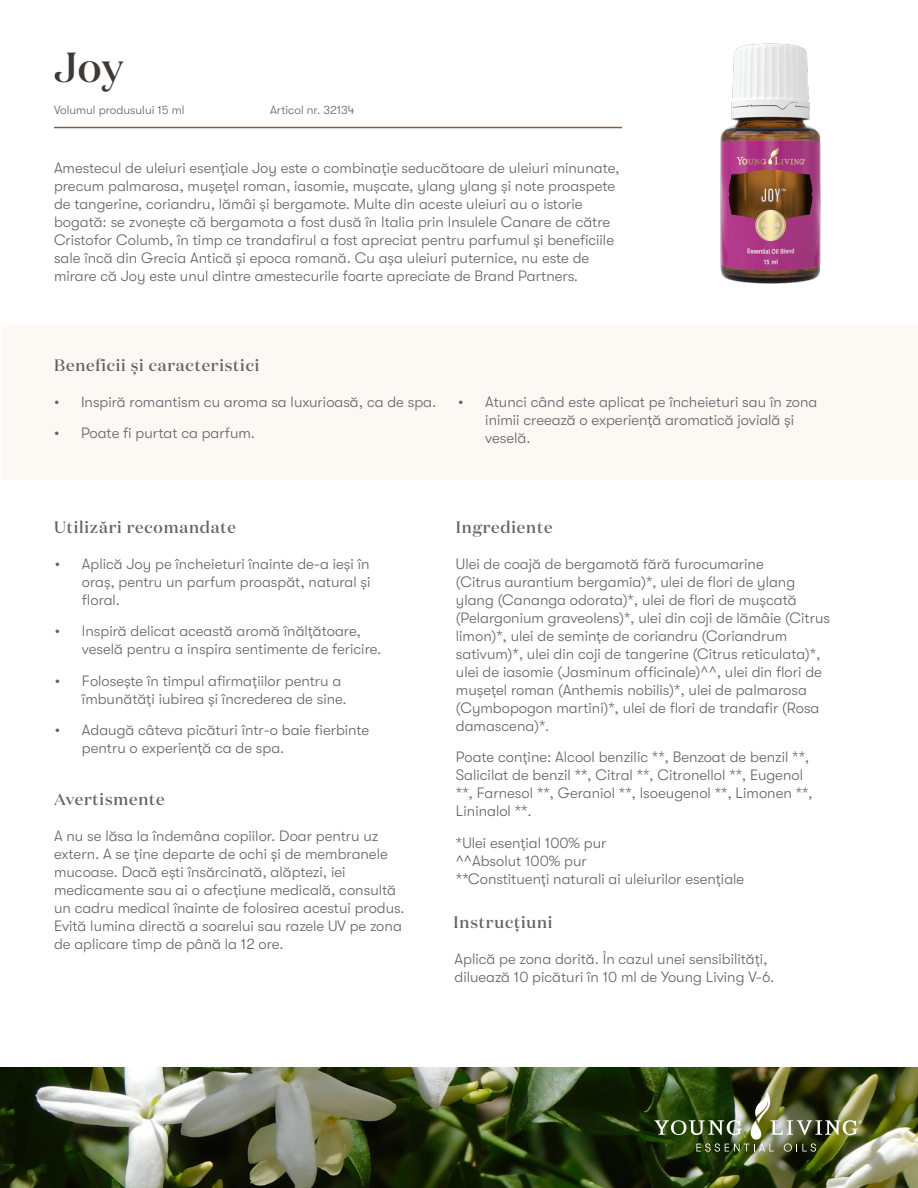
<style>
.page{position:relative;width:918px;height:1188px;background:#fff}
.page>*{position:absolute;margin:0;border:0;box-sizing:border-box;transform-origin:0 0}
.t1{font:500 42px "Domaine Display";color:#3d3936}
.t2{font:500 16.5px "Domaine Display";letter-spacing:.05em;color:#61646a}
.t3{font:300 15px/18px "GT Walsheim Pro";color:#61646a}
.t4{font:300 12px "GT Walsheim Pro";color:#61646a}
</style>
<div class="page">
<img style="left:0;top:1067px;width:918px;height:121px">
<div style="left:2px;top:325px;width:916px;height:155px;background:#fcf8f4"></div>
<img style="left:654px;top:1092px;width:208px;height:60px">
<hr style="left:54px;top:127px;width:568px;height:1px;background:#80623b">
<img style="left:720px;top:43px;width:101px;height:240px">
<h1 class="t1" style="left:54px;top:40px;width:71px">Joy</h1>
<p class="t4" style="left:54px;top:103px;width:132px">Volumul produsului 15 ml</p>
<p class="t4" style="left:270px;top:103px;width:86px">Articol nr. 32134</p>
<p class="t3" style="left:54px;top:159px;width:567px">Amestecul de uleiuri esențiale Joy este o combinație seducătoare de uleiuri minunate, precum palmarosa, mușețel roman, iasomie, mușcate, ylang ylang și note proaspete de tangerine, coriandru, lămâi și bergamote. Multe din aceste uleiuri au o istorie bogată: se zvonește că bergamota a fost dusă în Italia prin Insulele Canare de către Cristofor Columb, în timp ce trandafirul a fost apreciat pentru parfumul și beneficiile sale încă din Grecia Antică și epoca romană. Cu așa uleiuri puternice, nu este de mirare că Joy este unul dintre amestecurile foarte apreciate de Brand Partners.</p>
<p class="t2" style="left:54px;top:354px;width:207px">Beneficii și caracteristici</p>
<p class="t3" style="left:54px;top:393px;width:384px">• Inspiră romantism cu aroma sa luxurioasă, ca de spa.</p>
<p class="t3" style="left:54px;top:424px;width:203px">• Poate fi purtat ca parfum.</p>
<p class="t3" style="left:485px;top:393px;width:334px;text-indent:-27px">• Atunci când este aplicat pe încheieturi sau în zona inimii creează o experiență aromatică jovială și veselă.</p>
<p class="t2" style="left:54px;top:517px;width:184px">Utilizări recomandate</p>
<p class="t3" style="left:82px;top:555px;width:290px;text-align:justify;text-indent:-27px">• Aplică Joy pe încheieturi înainte de-a ieși în oraș, pentru un parfum proaspăt, natural și floral.</p>
<p class="t3" style="left:82px;top:622px;width:301px;text-indent:-27px">• Inspiră delicat această aromă înălțătoare, veselă pentru a inspira sentimente de fericire.</p>
<p class="t3" style="left:82px;top:672px;width:266px;text-indent:-27px">• Folosește în timpul afirmațiilor pentru a îmbunătăți iubirea și încrederea de sine.</p>
<p class="t3" style="left:82px;top:721px;width:289px;text-indent:-27px">• Adaugă câteva picături într-o baie fierbinte pentru o experiență ca de spa.</p>
<p class="t2" style="left:54px;top:788px;width:112px">Avertismente</p>
<p class="t3" style="left:54px;top:827px;width:352px">A nu se lăsa la îndemâna copiilor. Doar pentru uz extern. A se ține departe de ochi și de membranele mucoase. Dacă ești însărcinată, alăptezi, iei medicamente sau ai o afecțiune medicală, consultă un cadru medical înainte de folosirea acestui produs.<br>Evită lumina directă a soarelui sau razele UV pe zona de aplicare timp de până la 12 ore.</p>
<p class="t2" style="left:456px;top:516px;width:98px">Ingrediente</p>
<p class="t3" style="left:456px;top:555px;width:376px">Ulei de coajă de bergamotă fără furocumarine<br>(Citrus aurantium bergamia)*, ulei de flori de ylang ylang (Cananga odorata)*, ulei de flori de mușcată (Pelargonium graveolens)*, ulei din coji de lămâie (Citrus limon)*, ulei de semințe de coriandru (Coriandrum sativum)*, ulei din coji de tangerine (Citrus reticulata)*, ulei de iasomie (Jasminum officinale)^^, ulei din flori de mușețel roman (Anthemis nobilis)*, ulei de palmarosa (Cymbopogon martini)*, ulei de flori de trandafir (Rosa damascena)*.</p>
<p class="t3" style="left:456px;top:748px;width:358px">Poate conține: Alcool benzilic **, Benzoat de benzil **, Salicilat de benzil **, Citral **, Citronellol **, Eugenol **, Farnesol **, Geraniol **, Isoeugenol **, Limonen **, Lininalol **.</p>
<p class="t3" style="left:456px;top:834px;width:290px">*Ulei esențial 100% pur<br>^^Absolut 100% pur<br>**Constituenți naturali ai uleiurilor esențiale</p>
<p class="t2" style="left:454px;top:912px;width:100px">Instrucțiuni</p>
<p class="t3" style="left:455px;top:950px;width:321px">Aplică pe zona dorită. În cazul unei sensibilități, diluează 10 picături în 10 ml de Young Living V-6.</p>
</div>
